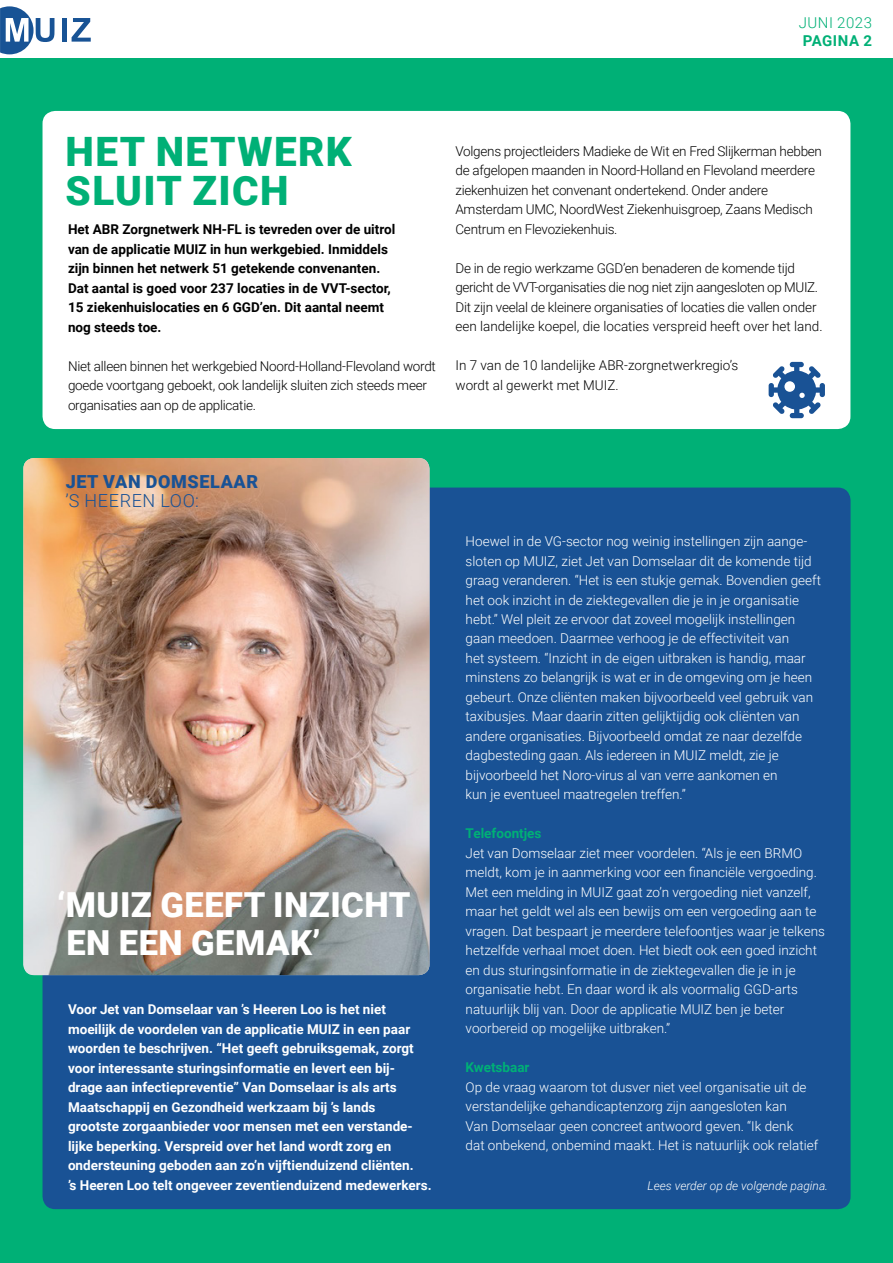
<style>
.page{position:relative;width:893px;height:1263px;background:#fff}
.page>*{position:absolute;margin:0;border:0;box-sizing:border-box;transform-origin:0 0}
.t1{font:900 40.5px/39px "Roboto";letter-spacing:.035em;color:#00b076}
.t2{font:900 34.5px/37.5px "Roboto";letter-spacing:.015em;color:#fff}
.t3{font:900 18px "Roboto";letter-spacing:.035em;color:#195295}
.t4{font:300 18px "Roboto";letter-spacing:.035em;color:#195295}
.t5{font:300 15px "Roboto";letter-spacing:.035em;color:#00b076}
.t6{font:700 15px "Roboto";letter-spacing:.035em;color:#00b076}
.t7{font:300 13.5px/19.5px "Roboto";color:#fff}
.t8{font:300 13.5px/19.5px "Roboto";letter-spacing:-.02em;color:#000}
.t9{font:700 13.5px/19.5px "Roboto";color:#fff}
.t10{font:700 13.5px/19.5px "Roboto";color:#000}
.t11{font:300 13.5px "Roboto";color:#000}
.t12{font:700 13.5px "Roboto";color:#00b076}
.t13{font:italic 300 12px "Roboto";color:#fff}
</style>
<div class="page">
<div style="left:0;top:58px;width:893px;height:1205px;background:#00b076"></div>
<svg style="left:0;top:6px;width:54px;height:48px"></svg>
<div style="left:62px;top:18px;width:5px;height:24px;background:#185395"></div>
<svg style="left:72px;top:18px;width:19px;height:24px"></svg>
<div style="left:43px;top:111px;width:807px;height:318px;background:#fff;border-radius:13px"></div>
<div style="left:43px;top:488px;width:808px;height:721px;background:#195295;border-radius:13px"></div>
<svg style="left:769px;top:362px;width:56px;height:56px"></svg>
<img style="left:23px;top:458px;width:406px;height:517px">
<p class="t5" style="left:799px;top:12px;width:75px">juni 2023</p>
<p class="t6" style="left:803px;top:30px;width:71px">Pagina 2</p>
<h1 class="t1" style="left:66px;top:131px;width:288px">HET NETWERK<br>SLUIT ZICH</h1>
<p class="t10" style="left:68px;top:219px;width:329px">Het ABR Zorgnetwerk NH-FL is tevreden over de uitrol van de applicatie MUIZ in hun werkgebied. Inmiddels zijn binnen het netwerk 51 getekende convenanten.<br>Dat aantal is goed voor 237 locaties in de VVT-sector, 15 ziekenhuislocaties en 6 GGD’en. Dit aantal neemt nog steeds toe.</p>
<p class="t8" style="left:68px;top:355px;width:369px">N iet alleen binnen het werkgebied Noord-Holland-Flevoland wordt goede voortgang geboekt, ook landelijk sluiten zich steeds meer organisaties aan op de applicatie.</p>
<p class="t8" style="left:455px;top:141px;width:368px">Volgens projectleiders Madieke de Wit en Fred Slijkerman hebben de afgelopen maanden in Noord-Holland en Flevoland meerdere ziekenhuizen het convenant ondertekend. Onder andere Amsterdam U MC, NoordWest Ziekenhuisgroep, Zaans Medisch Centrum en Flevoziekenhuis.</p>
<p class="t8" style="left:455px;top:258px;width:369px">De in de regio werkzame GG D’en benaderen de komende tijd gericht de VVT-organisaties die nog niet zijn aangesloten op MUI Z.<br>Dit zijn veelal de kleinere organisaties of locaties die vallen onder een landelijke koepel, die locaties verspreid heeft over het land.</p>
<p class="t8" style="left:455px;top:355px;width:152px">I n 7 van de 10 landelijke ABR-</p>
<p class="t8" style="left:628px;top:355px;width:112px">zorgnetwerkregio’s</p>
<p class="t11" style="left:455px;top:376px;width:165px">wordt al gewerkt met MUIZ.</p>
<h3 class="t3" style="left:66px;top:468px;width:194px">JET VAN DOMSELAAR</h3>
<h3 class="t4" style="left:65px;top:488px;width:107px">’s H eeren Loo</h3>
<h3 class="t4" style="left:195px;top:488px;width:5px">:</h3>
<h2 class="t2" style="left:57px;top:885px;width:58px">‘MUIZ</h2>
<h2 class="t2" style="left:66px;top:885px;width:345px;text-indent:94px">GEEFT INZICHT<br>EN EEN GEMAK’</h2>
<p class="t9" style="left:68px;top:999px;width:365px">Voor Jet van Domselaar van ’s Heeren Loo is het niet moeilijk de voordelen van de applicatie MUIZ in een paar woorden te beschrijven. “Het geeft gebruiksgemak, zorgt voor interessante sturingsinformatie en levert een bij&shy;drage aan infectiepreventie” Van Domselaar is als arts Maatschappij en Gezondheid werkzaam bij ’s lands<br>grootste zorgaanbieder voor mensen met een verstande&shy;lijke beperking. Verspreid over het land wordt zorg en ondersteuning geboden aan zo’n vijftienduizend cliënten.<br>’s Heeren Loo telt ongeveer zeventienduizend medewerkers.</p>
<p class="t7" style="left:466px;top:531px;width:357px">Hoewel in de VG-sector nog weinig instellingen zijn aange&shy;sloten op MUI Z, ziet Jet van Domselaar dit de komende tijd graag veranderen. “Het is een stukje gemak. Bovendien geeft het ook inzicht in de ziektegevallen die je in je organisatie hebt.” Wel pleit ze ervoor dat zoveel mogelijk instellingen gaan meedoen. Daarmee verhoog je de effectiviteit van<br>het systeem. “Inzicht in de eigen uitbraken is handig, maar minstens zo belangrijk is wat er in de omgeving om je heen gebeurt. Onze cliënten maken bijvoorbeeld veel gebruik van taxibusjes. Maar daarin zitten gelijktijdig ook cliënten van andere organisaties. Bijvoorbeeld omdat ze naar dezelfde dagbesteding gaan. Als iedereen in MUI Z meldt, zie je bijvoorbeeld het Noro-virus al van verre aankomen en<br>kun je eventueel maatregelen treffen.”</p>
<p class="t12" style="left:466px;top:824px;width:77px">Telefoontjes</p>
<p class="t7" style="left:466px;top:843px;width:361px">Jet van Domselaar ziet meer voordelen. “Als je een BRMO meldt, kom je in aanmerking voor een financiële vergoeding.<br>Met een melding in MUI Z gaat zo’n vergoeding niet vanzelf, maar het geldt wel als een bewijs om een vergoeding aan te vragen. Dat bespaart je meerdere telefoontjes waar je telkens hetzelfde verhaal moet doen. Het biedt ook een goed inzicht en dus sturingsinformatie in de ziektegevallen die je in je organisatie hebt. En daar word ik als voormalig GG D-arts natuurlijk blij van. Door de applicatie MUIZ ben je beter voorbereid op mogelijke uitbraken.”</p>
<p class="t12" style="left:466px;top:1058px;width:65px">Kwetsbaar</p>
<p class="t7" style="left:466px;top:1077px;width:354px">Op de vraag waarom tot dusver niet veel organisatie uit de verstandelijke gehandicaptenzorg zijn aangesloten kan<br>Van Domselaar geen concreet antwoord geven. “Ik denk<br>dat onbekend, onbemind maakt. Het is natuurlijk ook relatief</p>
<p class="t13" style="left:648px;top:1177px;width:182px">Lees verder op de volgende pagina.</p>
</div>
